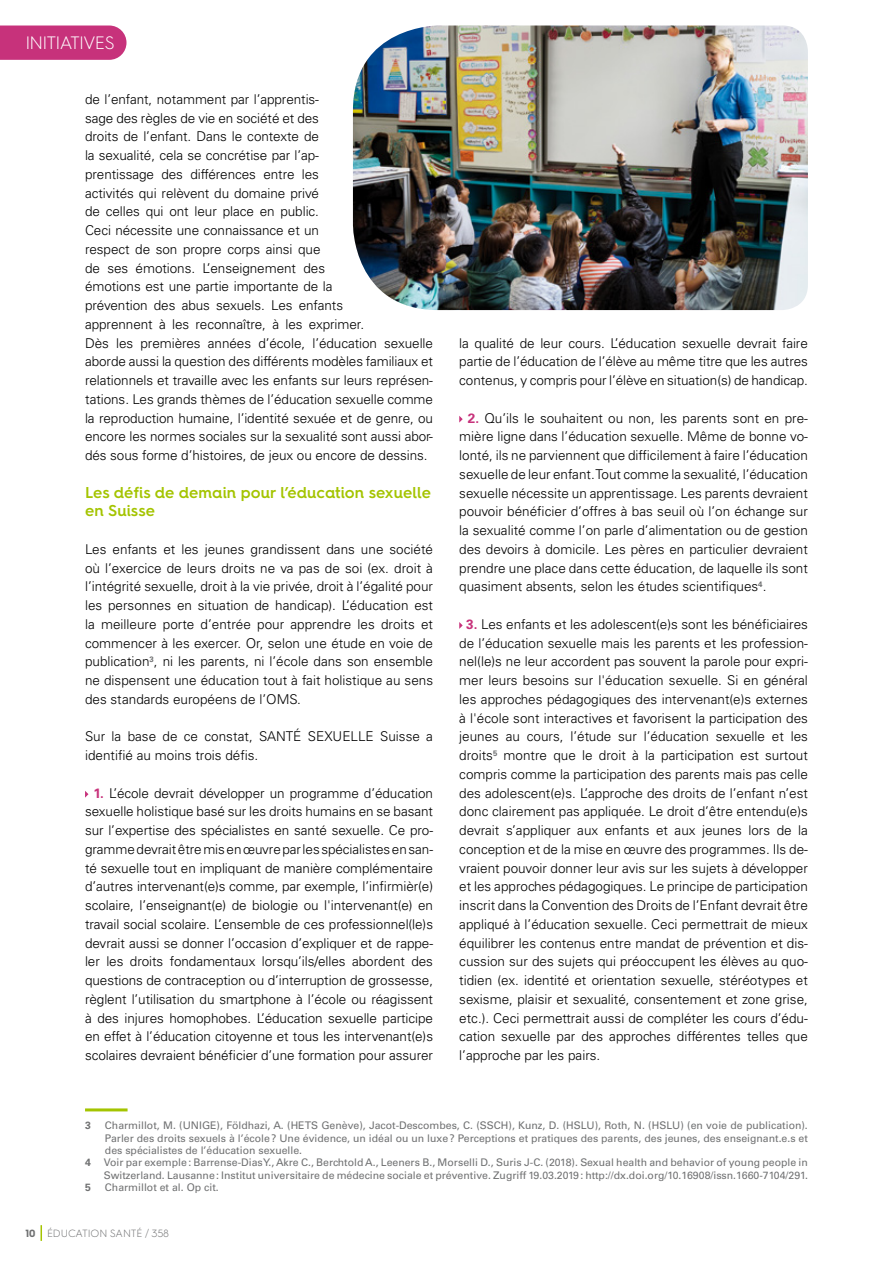
<style>
.page{position:relative;width:893px;height:1263px;background:#fff}
.page>*{position:absolute;margin:0;border:0;box-sizing:border-box;transform-origin:0 0}
.t1{font:300 18px "Hurme Geometric Sans 4";letter-spacing:-.05em;color:#fff}
.t2{font:600 15.75px/18.8px "Hurme Geometric Sans 4";color:#a4c400}
.t3{font:300 13.5px/18.8px "Univers LT Std";letter-spacing:-.005em;color:#000;text-align:justify}
.t4{font:10.5px "Univers LT Std";color:#707172}
.t5{font:300 10.5px "Hurme Geometric Sans 4";letter-spacing:-.01em;color:#707172}
.t6{font:700 10.5px "Univers LT Std";color:#707172}
.s1{font-weight:700;color:#c7327b}
.s2{font-weight:700}
</style>
<div class="page">
<svg style="left:41px;top:1225px;width:1px;height:16px"></svg>
<svg style="left:85px;top:791px;width:3px;height:7px"></svg>
<svg style="left:459px;top:416px;width:4px;height:7px"></svg>
<svg style="left:459px;top:622px;width:4px;height:7px"></svg>
<hr style="left:85px;top:1108px;width:43px;height:3px;background:#a4c400">
<div style="left:0;top:26px;width:126px;height:34px;background:#c7327b"></div>
<img style="left:353px;top:26px;width:455px;height:284px">
<h1 class="t1" style="left:26px;top:30px;width:91px">INITIATIVES</h1>
<p class="t3" style="left:85px;top:90px;width:350px;text-align:left">de l’enfant, notamment par l’apprentis-<br>sage des règles de vie en société et des<br>droits de l’enfant. Dans le contexte de<br>la sexualité, cela se concrétise par l’ap-<br>prentissage des différences entre les<br>activités qui relèvent du domaine privé<br>de celles qui ont leur place en public.<br>Ceci nécessite une connaissance et un<br>respect de son propre corps ainsi que<br>de ses émotions. L’enseignement des<br>émotions est une partie importante de la<br>prévention des abus sexuels. Les enfants<br>apprennent à les reconnaître, à les exprimer.<br>Dès les premières années d’école, l’éducation sexuelle aborde aussi la question des différents modèles familiaux et relationnels et travaille avec les enfants sur leurs représen&shy;tations. Les grands thèmes de l’éducation sexuelle comme la reproduction humaine, l’identité sexuée et de genre, ou encore les normes sociales sur la sexualité sont aussi abor&shy;dés sous forme d’histoires, de jeux ou encore de dessins.</p>
<p class="t2" style="left:85px;top:482px;width:347px">Les défis de demain pour l’éducation sexuelle en Suisse</p>
<p class="t3" style="left:85px;top:540px;width:350px">Les enfants et les jeunes grandissent dans une société où l’exercice de leurs droits ne va pas de soi (ex. droit à l’intégrité sexuelle, droit à la vie privée, droit à l’égalité pour les personnes en situation de handicap). L’éducation est la meilleure porte d’entrée pour apprendre les droits et commencer à les exercer. Or, selon une étude en voie de publication<sup>3</sup>, ni les parents, ni l’école dans son ensemble ne dispensent une éducation tout à fait holistique au sens des standards européens de l’OMS.</p>
<p class="t3" style="left:85px;top:727px;width:349px">Sur la base de ce constat, SANTÉ SEXUELLE Suisse a identifié au moins trois défis.</p>
<p class="t3" style="left:85px;top:783px;width:350px;text-indent:9px"><span class="s1">1.</span> L’école devrait développer un programme d’éducation sexuelle holistique basé sur les droits humains en se basant sur l’expertise des spécialistes en santé sexuelle. Ce pro&shy;gramme devrait être mis en œuvre par les spécialistes en san&shy;té sexuelle tout en impliquant de manière complémentaire d’autres intervenant(e)s comme, par exemple, l’infirmièr(e) scolaire, l’enseignant(e) de biologie ou l'intervenant(e) en travail social scolaire. L’ensemble de ces professionnel(le)s devrait aussi se donner l’occasion d’expliquer et de rappe&shy;ler les droits fondamentaux lorsqu’ils/elles abordent des questions de contraception ou d’interruption de grossesse, règlent l’utilisation du smartphone à l’école ou réagissent à des injures homophobes. L’éducation sexuelle participe en effet à l’éducation citoyenne et tous les intervenant(e)s scolaires devraient bénéficier d’une formation pour assurer</p>
<p class="t3" style="left:459px;top:333px;width:350px">la qualité de leur cours. L’éducation sexuelle devrait faire partie de l’éducation de l’élève au même titre que les autres contenus, y compris pour l’élève en situation(s) de handicap.</p>
<p class="t3" style="left:459px;top:408px;width:350px;text-indent:9px"><span class="s1">2.</span> Qu’ils le souhaitent ou non, les parents sont en pre&shy;mière ligne dans l’éducation sexuelle. Même de bonne vo&shy;lonté, ils ne parviennent que difficilement à faire l’éducation sexuelle de leur enfant. Tout comme la sexualité, l’éducation sexuelle nécessite un apprentissage. Les parents devraient pouvoir bénéficier d’offres à bas seuil où l’on échange sur la sexualité comme l’on parle d’alimentation ou de gestion des devoirs à domicile. Les pères en particulier devraient prendre une place dans cette éducation, de laquelle ils sont quasiment absents, selon les études scientifiques<sup>4</sup>.</p>
<p class="t3" style="left:459px;top:615px;width:350px;text-indent:7px"><span class="s1">3.</span> Les enfants et les adolescent(e)s sont les bénéficiaires de l’éducation sexuelle mais les parents et les profession&shy;nel(le)s ne leur accordent pas souvent la parole pour expri&shy;mer leurs besoins sur l'éducation sexuelle. Si en général les approches pédagogiques des intervenant(e)s externes à l'école sont interactives et favorisent la participation des jeunes au cours, l’étude sur l’éducation sexuelle et les droits<sup>5</sup> montre que le droit à la participation est surtout compris comme la participation des parents mais pas celle des adolescent(e)s. L’approche des droits de l’enfant n’est donc clairement pas appliquée. Le droit d’être entendu(e)s devrait s’appliquer aux enfants et aux jeunes lors de la conception et de la mise en œuvre des programmes. Ils de&shy;vraient pouvoir donner leur avis sur les sujets à développer et les approches pédagogiques. Le principe de participation inscrit dans la Convention des Droits de l’Enfant devrait être appliqué à l’éducation sexuelle. Ceci permettrait de mieux équilibrer les contenus entre mandat de prévention et dis&shy;cussion sur des sujets qui préoccupent les élèves au quo&shy;tidien (ex. identité et orientation sexuelle, stéréotypes et sexisme, plaisir et sexualité, consentement et zone grise, etc.). Ceci permettrait aussi de compléter les cours d’édu&shy;cation sexuelle par des approches différentes telles que l’approche par les pairs.</p>
<p class="t6" style="left:85px;top:1119px;width:7px">3</p>
<p class="t4" style="left:105px;top:1119px;width:704px">Charmillot, M. (UNIGE), Földhazi, A. (HETS Genève), Jacot-Descombes, C. (SSCH), Kunz, D. (HSLU), Roth, N. (HSLU) (en voie de publication).</p>
<p class="t4" style="left:105px;top:1131px;width:704px">Parler des droits sexuels à l’école? Une évidence, un idéal ou un luxe? Perceptions et pratiques des parents, des jeunes, des enseignant.e.s et</p>
<p class="t4" style="left:105px;top:1144px;width:199px">des spécialistes de l’éducation sexuelle.</p>
<p class="t4" style="left:85px;top:1156px;width:724px"><span class="s2">4</span> Voir par exemple: Barrense-Dias Y., Akre C., Berchtold A., Leeners B., Morselli D., Suris J-C. (2018). Sexual health and behavior of young people in</p>
<p class="t4" style="left:104px;top:1169px;width:705px">Switzerland. Lausanne: Institut universitaire de médecine sociale et préventive. Zugriff 19.03.2019: http://dx.doi.org/10.16908/issn.1660-7104/291.</p>
<p class="t6" style="left:85px;top:1181px;width:7px">5</p>
<p class="t4" style="left:105px;top:1181px;width:115px">Charmillot et al. Op cit.</p>
<p class="t5" style="left:26px;top:1227px;width:145px"><span class="s2">10</span> ÉDUCATION SANTÉ / 358</p>
</div>
